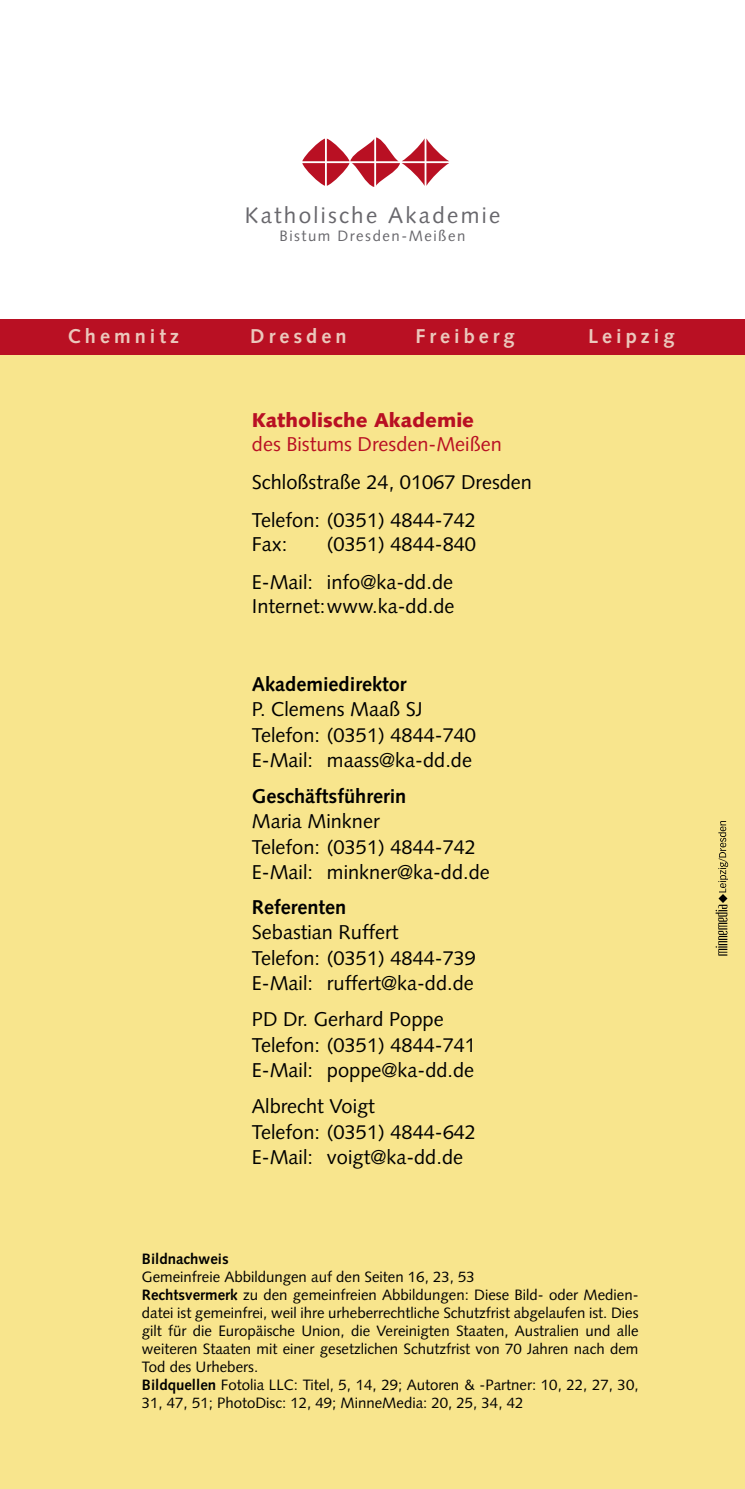
<style>
.page{position:relative;width:745px;height:1489px;background:#fff}
.page>*{position:absolute;margin:0;border:0;box-sizing:border-box;transform-origin:0 0}
.t1{font:22.5px "Syntax";letter-spacing:.1em;color:#68676c}
.t2{font:20px/25.5px "Syntax";color:#000}
.t3{font:700 20px "Syntax";color:#000}
.t4{font:700 20px "Syntax";letter-spacing:.2em;color:#ebc8bc}
.t5{font:20px "Syntax";color:#b91023}
.t6{font:900 20px "Syntax";color:#b91023}
.t7{font:15px/18px "Syntax";color:#000}
.t8{font:15px "Syntax";letter-spacing:.1em;color:#68676c}
.t9{font:700 15px "Syntax";color:#000}
.s1{font-weight:700}
</style>
<div class="page">
<div style="left:0;top:341px;width:744px;height:1147px;background:#f8e58d"></div>
<svg style="left:302px;top:137px;width:147px;height:50px"></svg>
<div style="left:0;top:319px;width:744px;height:35px;background:#b91023"></div>
<svg style="left:715px;top:821px;width:12px;height:134px"></svg>
<h1 class="t1" style="left:244px;top:202px;width:257px">Katholische Akademie</h1>
<p class="t8" style="left:279px;top:227px;width:187px">Bistum Dresden-Meißen</p>
<h2 class="t4" style="left:68px;top:325px;width:113px">Chemnitz</h2>
<h2 class="t4" style="left:250px;top:325px;width:98px">Dresden</h2>
<h2 class="t4" style="left:415px;top:325px;width:101px">Freiberg</h2>
<h2 class="t4" style="left:588px;top:325px;width:88px">Leipzig</h2>
<h2 class="t6" style="left:252px;top:408px;width:224px">Katholische Akademie</h2>
<h2 class="t5" style="left:252px;top:432px;width:251px">des Bistums Dresden-Meißen</h2>
<h2 class="t2" style="left:252px;top:463px;width:281px;line-height:38px">Schloßstraße 24, 01067 Dresden<br>Telefon: (0351) 4844-742</h2>
<h2 class="t2" style="left:252px;top:531px;width:37px">Fax:</h2>
<h2 class="t2" style="left:252px;top:525px;width:225px;line-height:38px;text-indent:75px">(0351) 4844-840<br>E-Mail: info@ka-dd.de</h2>
<h2 class="t2" style="left:252px;top:594px;width:204px">Internet:www.ka-dd.de</h2>
<h2 class="t3" style="left:252px;top:672px;width:156px">Akademiedirektor</h2>
<h2 class="t2" style="left:252px;top:696px;width:225px">P. Clemens Maaß SJ<br>Telefon: (0351) 4844-740<br>E-Mail: maass@ka-dd.de</h2>
<h2 class="t3" style="left:252px;top:784px;width:156px">Geschäftsführerin</h2>
<h2 class="t2" style="left:252px;top:808px;width:239px">Maria Minkner<br>Telefon: (0351) 4844-742<br>E-Mail: minkner@ka-dd.de</h2>
<h2 class="t3" style="left:252px;top:896px;width:96px">Referenten</h2>
<h2 class="t2" style="left:252px;top:919px;width:225px">Sebastian Ruffert<br>Telefon: (0351) 4844-739<br>E-Mail: ruffert@ka-dd.de</h2>
<h2 class="t2" style="left:252px;top:1006px;width:225px">PD Dr. Gerhard Poppe<br>Telefon: (0351) 4844-741<br>E-Mail: poppe@ka-dd.de</h2>
<h2 class="t2" style="left:252px;top:1093px;width:225px">Albrecht Voigt<br>Telefon: (0351) 4844-642<br>E-Mail: voigt@ka-dd.de</h2>
<p class="t9" style="left:142px;top:1249px;width:88px">Bildnachweis</p>
<p class="t7" style="left:142px;top:1267px;width:498px">Gemeinfreie Abbildungen auf den Seiten 16, 23, 53<br><span class="s1">Rechtsvermerk</span> zu den gemeinfreien Abbildungen: Diese Bild- oder Medien&shy;datei ist gemeinfrei, weil ihre urheberrechtliche Schutzfrist abgelaufen ist. Dies gilt für die Europäische Union, die Vereinigten Staaten, Australien und alle weiteren Staaten mit einer gesetzlichen Schutzfrist von 70 Jahren nach dem Tod des Urhebers.<br><span class="s1">Bildquellen</span> Fotolia LLC: Titel, 5, 14, 29; Autoren &amp; -Partner: 10, 22, 27, 30, 31, 47, 51; PhotoDisc: 12, 49; MinneMedia: 20, 25, 34, 42</p>
</div>
